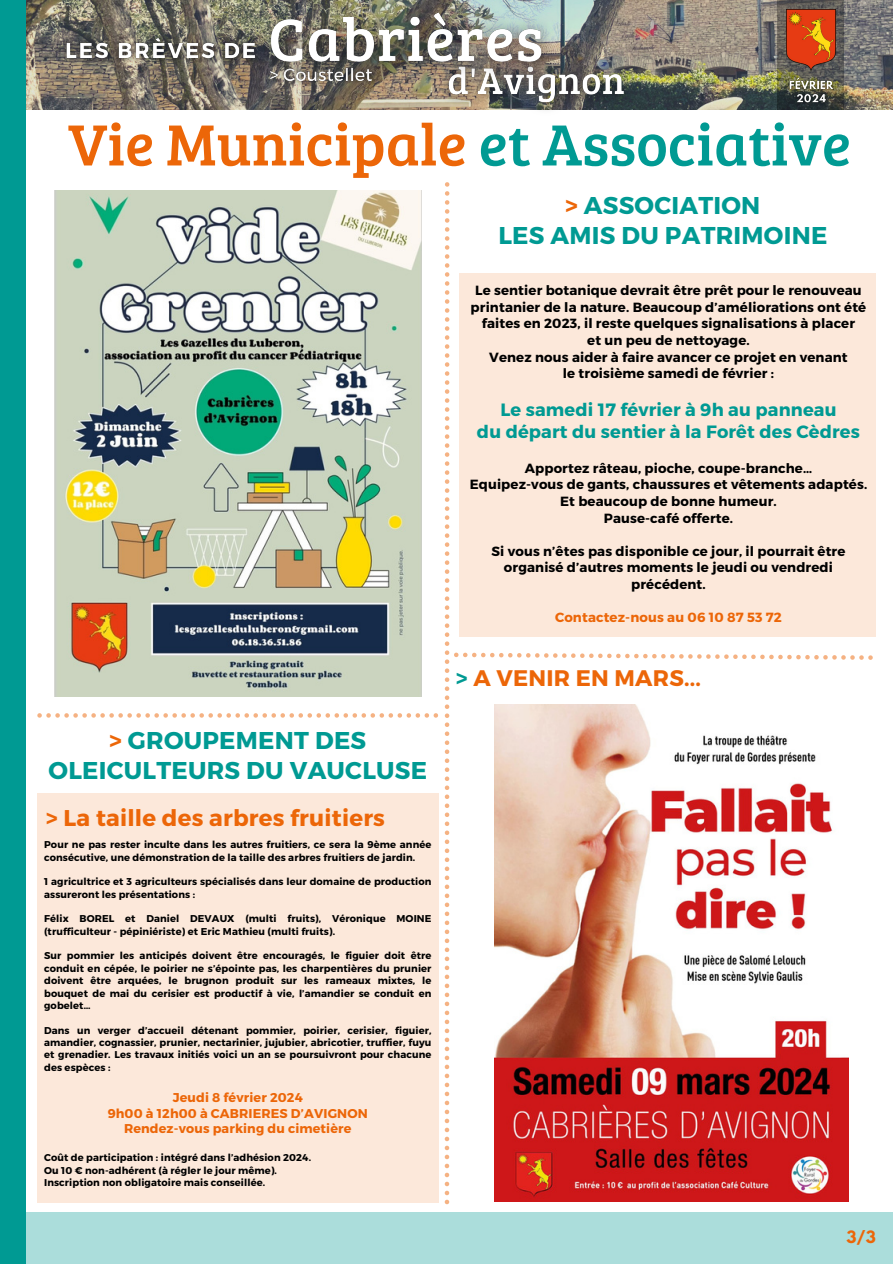
<style>
.page{position:relative;width:893px;height:1264px;background:#fff}
.page>*{position:absolute;margin:0;border:0;box-sizing:border-box;transform-origin:0 0}
.t1{font:60px "Bree Serif";color:#ec6608}
.t2{font:700 24.3px/30.3px "Montserrat";letter-spacing:.01em;color:#009a93;text-align:center}
.t3{font:700 22.8px "Montserrat";letter-spacing:.01em;color:#ec6608}
.t4{font:700 22.5px "Montserrat";letter-spacing:.01em;color:#ec6608}
.t5{font:700 17.85px "Montserrat";letter-spacing:.01em;color:#009a93}
.t6{font:700 15px "League Spartan";color:#ec6608}
.t7{font:700 13.35px/16.6px "Montserrat";letter-spacing:.01em;color:#000;text-align:center}
.t8{font:700 13.35px "Montserrat";letter-spacing:.01em;color:#ec6608}
.t9{font:700 12.75px "Montserrat";letter-spacing:.01em;color:#ec6608}
.t10{font:700 9.9px/12.3px "Montserrat";letter-spacing:.01em;color:#000}
.s1{color:#009a93}
.s2{color:#ec6608}
</style>
<div class="page">
<img style="left:26px;top:0;width:866px;height:110px">
<svg style="left:777px;top:0;width:66px;height:110px;background:#59564e"></svg>
<img style="left:786px;top:10px;width:49px;height:62px">
<div style="left:0;top:0;width:26px;height:1263px;background:#009a93"></div>
<div style="left:26px;top:1212px;width:866px;height:51px;background:#abdddb"></div>
<svg style="left:444px;top:182px;width:428px;height:1022px"></svg>
<div style="left:459px;top:274px;width:416px;height:363px;background:#fce8da"></div>
<div style="left:37px;top:793px;width:401px;height:409px;background:#fce8da"></div>
<img style="left:55px;top:191px;width:366px;height:505px">
<img style="left:58px;top:28px;width:186px;height:41px">
<img style="left:432px;top:50px;width:208px;height:60px">
<img style="left:244px;top:0;width:324px;height:92px">
<img style="left:783px;top:72px;width:55px;height:36px">
<svg style="left:37px;top:713px;width:401px;height:4px"></svg>
<p class="t1" style="left:68px;top:101px;width:784px">Vie Municipale <span class="s1">et Associative</span></p>
<p class="t2" style="left:498px;top:188px;width:330px"><span class="s2">&gt;</span> ASSOCIATION<br>LES AMIS DU PATRIMOINE</p>
<h2 class="t7" style="left:470px;top:281px;width:397px">Le sentier botanique devrait être prêt pour le renouveau printanier de la nature. Beaucoup d’améliorations ont été faites en 2023, il reste quelques signalisations à placer</h2>
<p class="t7" style="left:587px;top:331px;width:164px">et un peu de nettoyage.</p>
<h4 class="t7" style="left:489px;top:348px;width:360px">Venez nous aider à faire avancer ce projet en venant</h4>
<p class="t7" style="left:562px;top:364px;width:213px">le troisième samedi de février :</p>
<p class="t5" style="left:500px;top:398px;width:338px">Le samedi 17 février à 9h au panneau</p>
<p class="t5" style="left:477px;top:420px;width:384px">du départ du sentier à la Forêt des Cèdres</p>
<p class="t7" style="left:524px;top:459px;width:289px">Apportez râteau, pioche, coupe-branche…</p>
<p class="t7" style="left:469px;top:475px;width:399px">Equipez-vous de gants, chaussures et vêtements adaptés.</p>
<p class="t7" style="left:560px;top:492px;width:218px">Et beaucoup de bonne humeur.</p>
<p class="t7" style="left:603px;top:509px;width:131px">Pause-café offerte.</p>
<p class="t7" style="left:491px;top:542px;width:355px">Si vous n’êtes pas disponible ce jour, il pourrait être organisé d’autres moments le jeudi ou vendredi précédent.</p>
<p class="t8" style="left:555px;top:609px;width:228px">Contactez-nous au 06 10 87 53 72</p>
<p class="t2" style="left:49px;top:723px;width:380px"><span class="s2">&gt;</span> GROUPEMENT DES<br>OLEICULTEURS DU VAUCLUSE</p>
<p class="t3" style="left:46px;top:803px;width:340px">&gt; La taille des arbres fruitiers</p>
<p class="t10" style="left:44px;top:838px;width:389px">Pour ne pas rester inculte dans les autres fruitiers, ce sera la 9ème année consécutive, une démonstration de la taille des arbres fruitiers de jardin.</p>
<p class="t10" style="left:44px;top:875px;width:389px">1 agricultrice et 3 agriculteurs spécialisés dans leur domaine de production assureront les présentations :</p>
<p class="t10" style="left:44px;top:912px;width:389px">Félix BOREL et Daniel DEVAUX (multi fruits), Véronique MOINE (trufficulteur - pépiniériste) et Eric Mathieu (multi fruits).</p>
<h5 class="t10" style="left:44px;top:949px;width:389px;text-align:justify">Sur pommier les anticipés doivent être encouragés, le figuier doit être conduit en cépée, le poirier ne s’épointe pas, les charpentières du prunier doivent être arquées, le brugnon produit sur les rameaux mixtes, le bouquet de mai du cerisier est productif à vie, l’amandier se conduit en gobelet…</h5>
<p class="t10" style="left:44px;top:1023px;width:389px;text-align:justify">Dans un verger d’accueil détenant pommier, poirier, cerisier, figuier, amandier, cognassier, prunier, nectarinier, jujubier, abricotier, truffier, fuyu et grenadier. Les travaux initiés voici un an se poursuivront pour chacune des espèces :</p>
<p class="t9" style="left:173px;top:1089px;width:131px">Jeudi 8 février 2024</p>
<p class="t9" style="left:108px;top:1104px;width:262px">9h00 à 12h00 à CABRIERES D’AVIGNON</p>
<p class="t9" style="left:124px;top:1120px;width:229px">Rendez-vous parking du cimetière</p>
<p class="t10" style="left:44px;top:1151px;width:268px">Coût de participation : intégré dans l’adhésion 2024.</p>
<p class="t10" style="left:44px;top:1163px;width:234px">Ou 10 € non-adhérent (à régler le jour même).</p>
<p class="t10" style="left:44px;top:1175px;width:222px">Inscription non obligatoire mais conseillée.</p>
<p class="t4" style="left:456px;top:663px;width:246px"><span class="s1">&gt;</span> A VENIR EN MARS...</p>
<p class="t6" style="left:846px;top:1229px;width:31px">3/3</p>
</div>
